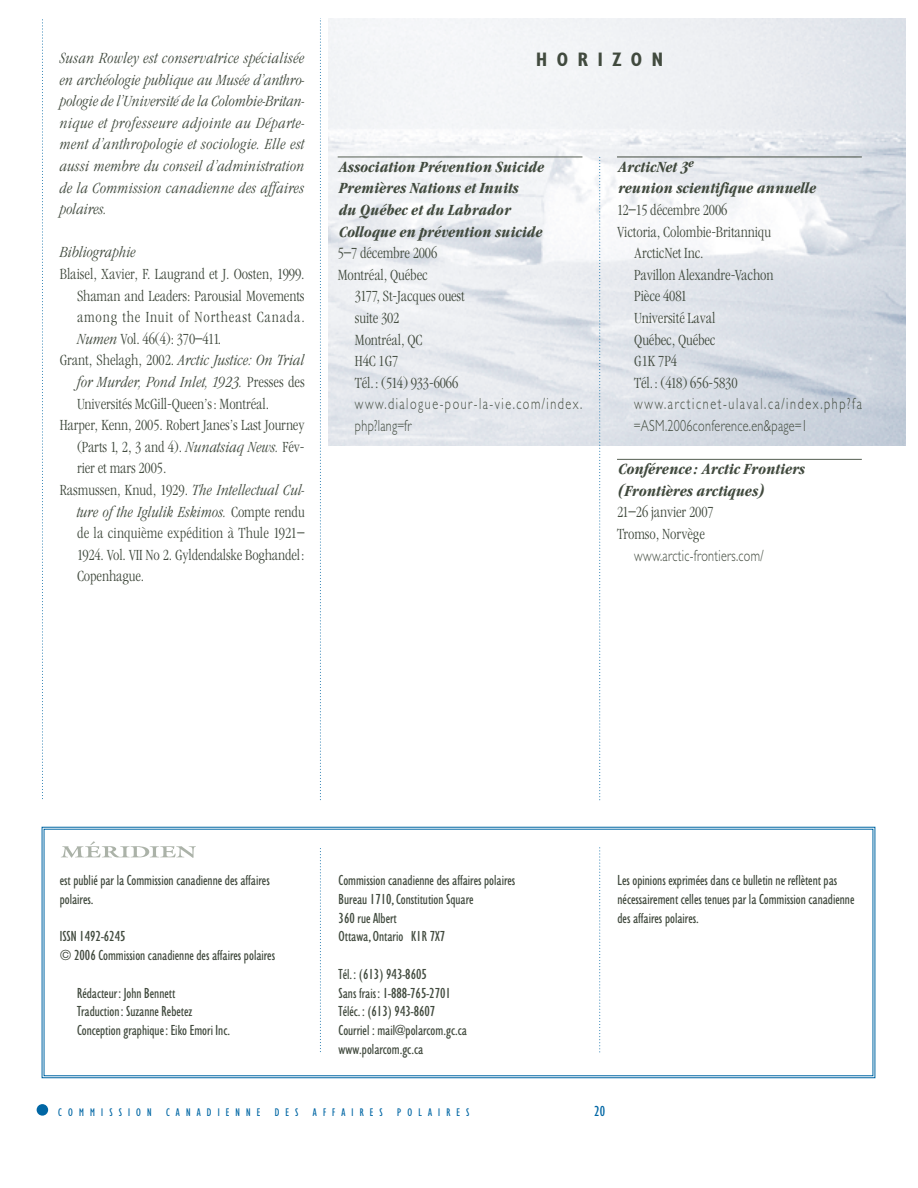
<style>
.page{position:relative;width:918px;height:1188px;background:#fff}
.page>*{position:absolute;margin:0;border:0;box-sizing:border-box;transform-origin:0 0}
.t1{font:20.1px "Gill Sans Bld Cnd";letter-spacing:.475em;color:#414a3e}
.t2{font:16.5px/21.6px "Gill M Lgt";letter-spacing:.12em;color:#414a3e;scale:.75 1}
.t3{font:16.5px "Gill M Lgt";letter-spacing:.025em;color:#414a3e;scale:.75 1}
.t4{font:15.15px/21.6px "Garamond Lgt Cnd";color:#414a3e;text-align:justify}
.t5{font:condensed 15.15px/18.8px "Gill Sans";color:#414a3e}
.t6{font:15.15px/21.6px "Garamond Lgt Cnd Itl";color:#414a3e;text-align:justify}
.t7{font:15.15px/21.6px "Garamond Bld Cnd Itl";color:#414a3e}
.t8{font:condensed 15.15px "Gill Sans";color:#0066a4}
.t9{font:condensed 11.55px "Gill Sans";letter-spacing:.54em;color:#0066a4}
.s1{font-family:"Garamond Lgt Cnd Itl"}
.s2{font-family:"Garamond Lgt Cnd"}
</style>
<div class="page">
<hr style="left:338px;top:157px;width:244px;height:1px;background:#545d51">
<hr style="left:617px;top:157px;width:245px;height:1px;background:#414a3e">
<hr style="left:617px;top:459px;width:245px;height:1px;background:#545d51">
<svg style="left:42px;top:19px;width:1px;height:780px"></svg>
<div style="left:37px;top:1104px;width:11px;height:12px;background:#0066a4;border-radius:50%"></div>
<svg style="left:320px;top:18px;width:1px;height:782px"></svg>
<svg style="left:599px;top:157px;width:1px;height:643px"></svg>
<svg style="left:41px;top:826px;width:835px;height:253px"></svg>
<div style="left:51px;top:839px;width:175px;height:25px;background:#fff"></div>
<svg style="left:61px;top:841px;width:135px;height:17px"></svg>
<svg style="left:320px;top:849px;width:1px;height:205px"></svg>
<svg style="left:599px;top:848px;width:1px;height:206px"></svg>
<p class="t6" style="left:60px;top:48px;width:247px">Susan Rowley est conservatrice spécialisée en archéologie publique au Musée d’anthro&shy;pologie de l’Université de la Colombie-Britan&shy;nique et professeure adjointe au Départe&shy;ment d’anthropologie et sociologie. Elle est aussi membre du conseil d’administration de la Commission canadienne des affaires polaires.</p>
<p class="t6" style="left:60px;top:243px;width:78px">Bibliographie</p>
<p class="t4" style="left:77px;top:264px;width:229px;text-indent:-17px">Blaisel, Xavier, F. Laugrand et J. Oosten, 1999.<br>Shaman and Leaders: Parousial Movements among the Inuit of Northeast Canada.<br><span class="s1">Numen</span> Vol. 46(4): 370–411.</p>
<p class="t6" style="left:60px;top:351px;width:246px;text-align:right"><span class="s2">Grant, Shelagh, 2002.</span> Arctic Justice: On Trial for Murder, Pond Inlet, 1923. <span class="s2">Presses des</span></p>
<p class="t4" style="left:77px;top:394px;width:193px">Universités McGill-Queen’s: Montréal.</p>
<p class="t4" style="left:60px;top:416px;width:246px">Harper, Kenn, 2005. Robert Janes’s Last Journey</p>
<p class="t4" style="left:77px;top:437px;width:229px">(Parts 1, 2, 3 and 4). <span class="s1">Nunatsiaq News.</span> Fév-</p>
<p class="t4" style="left:77px;top:459px;width:91px">rier et mars 2005.</p>
<p class="t4" style="left:60px;top:480px;width:247px">Rasmussen, Knud, 1929. <span class="s1">The Intellectual Cul-</span></p>
<p class="t6" style="left:77px;top:502px;width:229px">ture of the Iglulik Eskimos. <span class="s2">Compte rendu</span></p>
<p class="t4" style="left:77px;top:524px;width:229px">de la cinquième expédition à Thule 1921– 1924. Vol. VII No 2. Gyldendalske Boghandel:<br>Copenhague.</p>
<h1 class="t1" style="left:536px;top:54px;width:128px">HORIZON</h1>
<p class="t7" style="left:338px;top:157px;width:207px">Association Prévention Suicide<br>Premières Nations et Inuits<br>du Québec et du Labrador<br>Colloque en prévention suicide</p>
<p class="t4" style="left:338px;top:244px;width:101px">5–7 décembre 2006</p>
<p class="t4" style="left:338px;top:265px;width:91px">Montréal, Québec</p>
<p class="t4" style="left:355px;top:287px;width:111px">3177, St-Jacques ouest</p>
<p class="t4" style="left:355px;top:308px;width:46px">suite 302</p>
<p class="t4" style="left:355px;top:330px;width:69px">Montréal, QC</p>
<p class="t4" style="left:355px;top:352px;width:45px">H4C 1G7</p>
<p class="t4" style="left:355px;top:373px;width:105px">Tél.: (514) 933-6066</p>
<p class="t2" style="left:355px;top:395px;width:305px">www.dialogue-pour-la-vie.com/index. php?lang=fr</p>
<p class="t7" style="left:617px;top:157px;width:200px">ArcticNet 3<sup>e<br></sup>reunion scientifique annuelle</p>
<p class="t4" style="left:617px;top:200px;width:112px">12–15 décembre 2006</p>
<p class="t4" style="left:617px;top:222px;width:155px">Victoria, Colombie-Britanniqu</p>
<p class="t4" style="left:634px;top:244px;width:71px">ArcticNet Inc.</p>
<p class="t4" style="left:634px;top:265px;width:141px">Pavillon Alexandre-Vachon</p>
<p class="t4" style="left:634px;top:287px;width:54px">Pièce 4081</p>
<p class="t4" style="left:634px;top:308px;width:82px">Université Laval</p>
<p class="t4" style="left:634px;top:330px;width:83px">Québec, Québec</p>
<p class="t4" style="left:634px;top:352px;width:44px">G1K 7P4</p>
<p class="t4" style="left:634px;top:373px;width:105px">Tél.: (418) 656-5830</p>
<p class="t2" style="left:634px;top:395px;width:305px">www.arcticnet-ulaval.ca/index.php?fa =ASM.2006conference.en&amp;page=1</p>
<p class="t7" style="left:617px;top:460px;width:189px">Conférence: Arctic Frontiers (Frontières arctiques)</p>
<p class="t4" style="left:617px;top:503px;width:98px">21–26 janvier 2007<br>Tromso, Norvège</p>
<p class="t3" style="left:634px;top:550px;width:174px">www.arctic-frontiers.com/</p>
<p class="t5" style="left:60px;top:873px;width:211px">est publié par la Commission canadienne des affaires polaires.</p>
<p class="t5" style="left:60px;top:929px;width:217px">ISSN 1492-6245<br>© 2006 Commission canadienne des affaires polaires</p>
<p class="t5" style="left:77px;top:985px;width:155px">Rédacteur: John Bennett<br>Traduction: Suzanne Rebetez<br>Conception graphique: Eiko Emori Inc.</p>
<p class="t5" style="left:339px;top:873px;width:178px">Commission canadienne des affaires polaires<br>Bureau 1710, Constitution Square<br>360 rue Albert<br>Ottawa, Ontario K1R 7X7</p>
<p class="t5" style="left:339px;top:967px;width:130px">Tél.: (613) 943-8605<br>Sans frais: 1-888-765-2701<br>Téléc.: (613) 943-8607<br>Courriel : mail@polarcom.gc.ca www.polarcom.gc.ca</p>
<p class="t5" style="left:618px;top:873px;width:238px">Les opinions exprimées dans ce bulletin ne reflètent pas nécessairement celles tenues par la Commission canadienne des affaires polaires.</p>
<p class="t9" style="left:58px;top:1109px;width:413px">COMMISSION CANADIENNE DES AFFAIRES POLAIRES</p>
<p class="t8" style="left:594px;top:1106px;width:12px">20</p>
</div>
